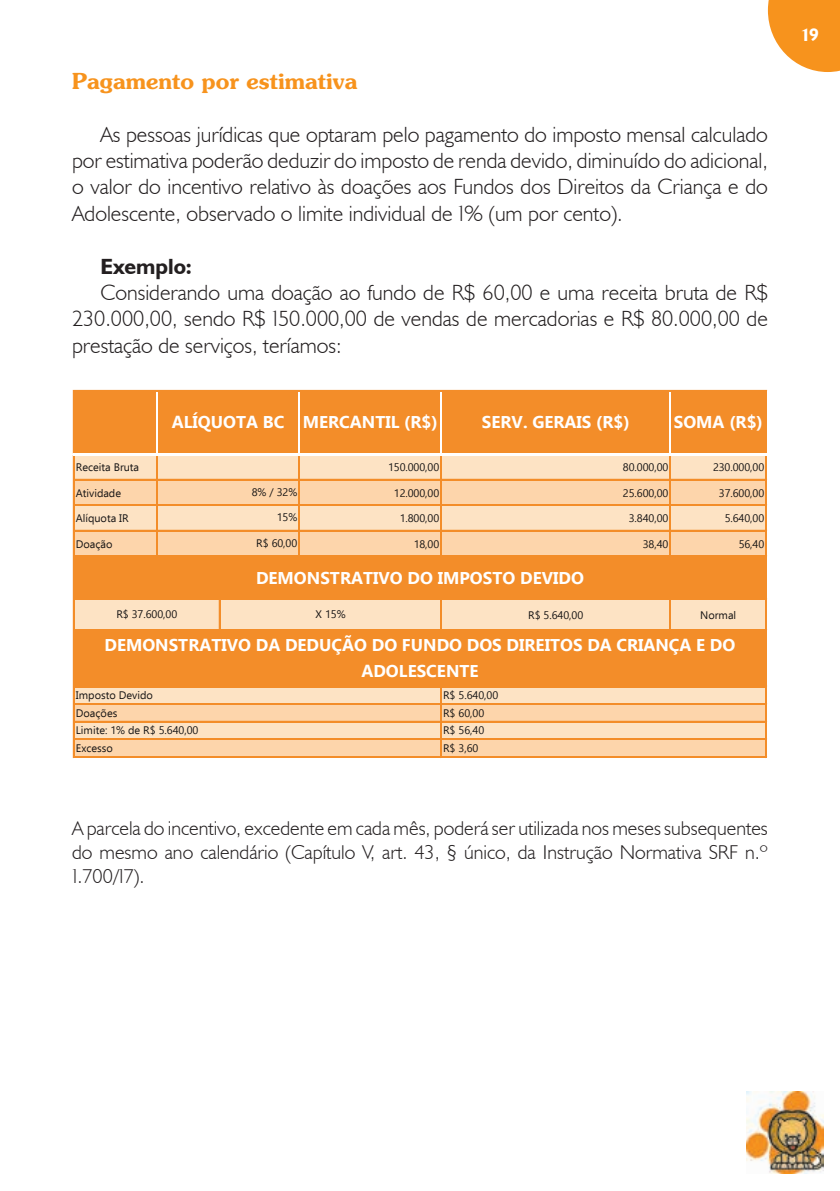
<style>
.page{position:relative;width:840px;height:1191px;background:#fff}
.page>*{position:absolute;margin:0;border:0;box-sizing:border-box;transform-origin:0 0}
.t1{font:22px/26.4px "Humanst 521 HPP L";color:#231f20;text-align:justify}
.t2{font:600 22px "Souvenir Std";color:#f7931d}
.t3{font:22px "Humanst 521 HPP B";color:#231f20}
.t4{font:20px/24px "Humanst 521 HPP L";color:#231f20;text-align:justify}
.t5{font:18px "Humanst 521 HPP B";color:#fff}
.t6{font:700 17px/25.2px "Ebrima";color:#fff;text-align:center}
.t7{font:11px "Ebrima";letter-spacing:-.005em;color:#161414}
</style>
<div class="page">
<svg style="left:767px;top:0;width:72px;height:72px"></svg>
<img style="left:746px;top:1091px;width:76px;height:82px">
<div style="left:74px;top:391px;width:691px;height:63px;background:#f38d29"></div>
<div style="left:74px;top:454px;width:691px;height:26px;background:#fde3c4"></div>
<div style="left:74px;top:480px;width:691px;height:25px;background:#fdd5ab"></div>
<div style="left:74px;top:505px;width:691px;height:26px;background:#fde3c4"></div>
<div style="left:74px;top:531px;width:691px;height:25px;background:#fdd5ab"></div>
<div style="left:74px;top:556px;width:691px;height:43px;background:#f38d29"></div>
<div style="left:74px;top:599px;width:691px;height:31px;background:#fde3c4"></div>
<div style="left:74px;top:630px;width:691px;height:56px;background:#f38d29"></div>
<div style="left:74px;top:686px;width:691px;height:18px;background:#fde3c4"></div>
<div style="left:74px;top:704px;width:691px;height:18px;background:#fdd5ab"></div>
<div style="left:74px;top:722px;width:691px;height:17px;background:#fde3c4"></div>
<div style="left:74px;top:739px;width:691px;height:18px;background:#fdd5ab"></div>
<hr style="left:73px;top:390px;width:1px;height:63px;background:#f38d29">
<hr style="left:156px;top:391px;width:1px;height:62px;background:#fff">
<hr style="left:298px;top:391px;width:1px;height:62px;background:#fff">
<hr style="left:440px;top:391px;width:1px;height:62px;background:#fff">
<hr style="left:669px;top:391px;width:1px;height:62px;background:#fff">
<hr style="left:765px;top:391px;width:1px;height:62px;background:#f38d29">
<hr style="left:440px;top:455px;width:1px;height:102px;background:#f38d29">
<hr style="left:669px;top:455px;width:1px;height:102px;background:#f38d29">
<hr style="left:440px;top:600px;width:1px;height:30px;background:#f38d29">
<hr style="left:73px;top:455px;width:1px;height:302px;background:#f38d29">
<hr style="left:156px;top:455px;width:1px;height:102px;background:#f38d29">
<hr style="left:298px;top:455px;width:1px;height:102px;background:#f38d29">
<hr style="left:440px;top:687px;width:1px;height:70px;background:#f38d29">
<hr style="left:669px;top:600px;width:1px;height:30px;background:#f38d29">
<hr style="left:764px;top:455px;width:1px;height:302px;background:#f38d29">
<hr style="left:765px;top:455px;width:1px;height:302px;background:#f38d29">
<hr style="left:219px;top:600px;width:1px;height:30px;background:#f38d29">
<hr style="left:74px;top:390px;width:692px;height:1px;background:#f38d29">
<hr style="left:73px;top:453px;width:693px;height:2px;background:#fff">
<hr style="left:74px;top:479px;width:692px;height:1px;background:#f38d29">
<hr style="left:74px;top:504px;width:692px;height:1px;background:#f38d29">
<hr style="left:74px;top:505px;width:692px;height:1px;background:#f38d29">
<hr style="left:74px;top:530px;width:692px;height:1px;background:#f38d29">
<hr style="left:74px;top:555px;width:692px;height:2px;background:#f38d29">
<hr style="left:74px;top:599px;width:692px;height:1px;background:#f38d29">
<hr style="left:74px;top:629px;width:692px;height:1px;background:#f38d29">
<hr style="left:74px;top:686px;width:692px;height:1px;background:#f38d29">
<hr style="left:74px;top:703px;width:692px;height:1px;background:#f38d29">
<hr style="left:74px;top:721px;width:692px;height:1px;background:#f38d29">
<hr style="left:74px;top:738px;width:692px;height:1px;background:#f38d29">
<hr style="left:74px;top:739px;width:692px;height:1px;background:#f38d29">
<hr style="left:74px;top:756px;width:692px;height:1px;background:#f38d29">
<p class="t2" style="left:72px;top:67px;width:287px">Pagamento por estimativa</p>
<p class="t1" style="left:72px;top:120px;width:697px;text-indent:28px">As pessoas jurídicas que optaram pelo pagamento do imposto mensal calculado por estimativa poderão deduzir do imposto de renda devido, diminuído do adicional, o valor do incentivo relativo às doações aos Fundos dos Direitos da Criança e do Adolescente, observado o limite individual de 1% (um por cento).</p>
<p class="t3" style="left:100px;top:252px;width:93px">Exemplo:</p>
<p class="t1" style="left:72px;top:279px;width:697px;text-indent:28px">Considerando uma doação ao fundo de R$ 60,00 e uma receita bruta de R$ 230.000,00, sendo R$ 150.000,00 de vendas de mercadorias e R$ 80.000,00 de prestação de serviços, teríamos:</p>
<p class="t6" style="left:172px;top:409px;width:114px">ALÍQUOTA BC</p>
<p class="t6" style="left:303px;top:409px;width:136px">MERCANTIL (R$)</p>
<p class="t6" style="left:481px;top:409px;width:149px">SERV. GERAIS (R$)</p>
<p class="t6" style="left:673px;top:409px;width:90px">SOMA (R$)</p>
<p class="t7" style="left:76px;top:459px;width:65px">Receita Bruta</p>
<p class="t7" style="left:388px;top:459px;width:53px">150.000,00</p>
<p class="t7" style="left:622px;top:459px;width:47px">80.000,00</p>
<p class="t7" style="left:712px;top:459px;width:53px">230.000,00</p>
<p class="t7" style="left:76px;top:485px;width:47px">Atividade</p>
<p class="t7" style="left:393px;top:485px;width:47px">12.000,00</p>
<p class="t7" style="left:622px;top:485px;width:47px">25.600,00</p>
<p class="t7" style="left:718px;top:485px;width:47px">37.600,00</p>
<p class="t7" style="left:76px;top:510px;width:54px">Alíquota IR</p>
<p class="t7" style="left:399px;top:510px;width:41px">1.800,00</p>
<p class="t7" style="left:628px;top:510px;width:41px">3.840,00</p>
<p class="t7" style="left:724px;top:510px;width:41px">5.640,00</p>
<p class="t7" style="left:76px;top:536px;width:38px">Doação</p>
<p class="t7" style="left:413px;top:536px;width:27px">18,00</p>
<p class="t7" style="left:642px;top:536px;width:27px">38,40</p>
<p class="t7" style="left:738px;top:536px;width:27px">56,40</p>
<p class="t7" style="left:251px;top:484px;width:47px">8% / 32%</p>
<p class="t7" style="left:276px;top:510px;width:22px">15%</p>
<p class="t7" style="left:256px;top:535px;width:43px">R$ 60,00</p>
<p class="t6" style="left:256px;top:564px;width:329px">DEMONSTRATIVO DO IMPOSTO DEVIDO</p>
<p class="t7" style="left:116px;top:606px;width:62px">R$ 37.600,00</p>
<p class="t7" style="left:315px;top:606px;width:32px">X 15%</p>
<p class="t7" style="left:528px;top:607px;width:57px">R$ 5.640,00</p>
<p class="t7" style="left:699px;top:607px;width:38px">Normal</p>
<p class="t6" style="left:104px;top:632px;width:632px">DEMONSTRATIVO DA DEDUÇÃO DO FUNDO DOS DIREITOS DA CRIANÇA E DO<br>ADOLESCENTE</p>
<p class="t7" style="left:76px;top:687px;width:78px">Imposto Devido</p>
<p class="t7" style="left:443px;top:687px;width:57px">R$ 5.640,00</p>
<p class="t7" style="left:76px;top:705px;width:43px">Doações</p>
<p class="t7" style="left:443px;top:705px;width:43px">R$ 60,00</p>
<p class="t7" style="left:76px;top:722px;width:124px">Limite: 1% de R$ 5.640,00</p>
<p class="t7" style="left:443px;top:722px;width:43px">R$ 56,40</p>
<p class="t7" style="left:76px;top:740px;width:38px">Excesso</p>
<p class="t7" style="left:443px;top:740px;width:37px">R$ 3,60</p>
<p class="t4" style="left:72px;top:816px;width:697px">A parcela do incentivo, excedente em cada mês, poderá ser utilizada nos meses subsequentes do mesmo ano calendário (Capítulo V, art. 43, § único, da Instrução Normativa SRF n.º 1.700/17).</p>
<p class="t5" style="left:801px;top:23px;width:19px">19</p>
</div>
